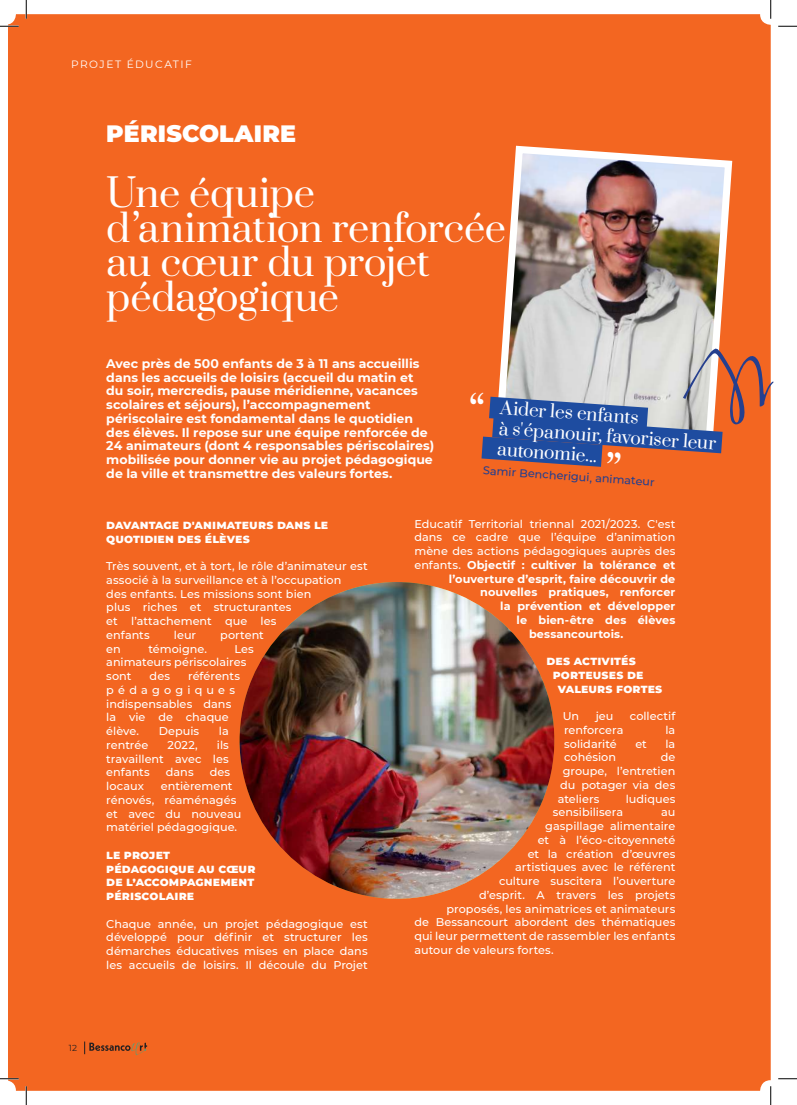
<style>
.page{position:relative;width:797px;height:1105px;background:#fff}
.page>*{position:absolute;margin:0;border:0;box-sizing:border-box;transform-origin:0 0}
.t1{font:41.62px "Prata";color:#fff}
.t2{font:37.75px/34.8px "Prata";letter-spacing:-.01em;color:#fff}
.t3{font:900 23.62px "Montserrat";letter-spacing:.01em;color:#fff}
.t4{font:17.25px/20.8px "Prata";color:#fff}
.t5{font:700 12.5px/13.8px "Montserrat";color:#fff}
.t6{font:800 12.5px/13.8px "Montserrat";letter-spacing:.035em;color:#fff}
.t7{font:500 11.25px/13.8px "Montserrat";color:#fff}
.t8{font:700 11.25px "Montserrat";letter-spacing:.005em;color:#fff}
.t9{font:500 11.25px "Montserrat";color:#253f8e}
.t10{font:10.62px "Montserrat";letter-spacing:.135em;color:#fff}
.t11{font:8.75px "Montserrat";color:#231f20}
.s1{font-weight:500}
</style>
<div class="page">
<div style="left:9px;top:14px;width:761px;height:1077px;background:#f36621"></div>
<img style="left:239px;top:582px;width:315px;height:317px">
<img style="left:492px;top:142px;width:244px;height:204px">
<svg style="left:84px;top:1041px;width:63px;height:14px"></svg>
<svg style="left:0;top:25px;width:19px;height:2px"></svg>
<svg style="left:778px;top:25px;width:19px;height:2px"></svg>
<svg style="left:0;top:1078px;width:19px;height:1px"></svg>
<svg style="left:778px;top:1078px;width:19px;height:1px"></svg>
<svg style="left:25px;top:0;width:2px;height:19px"></svg>
<svg style="left:25px;top:1086px;width:2px;height:19px"></svg>
<svg style="left:770px;top:0;width:1px;height:19px"></svg>
<svg style="left:770px;top:1086px;width:1px;height:19px"></svg>
<svg style="left:481px;top:346px;width:292px;height:121px;background:#a38990"></svg>
<p class="t10" style="left:71px;top:57px;width:122px">PROJET ÉDUCATIF</p>
<h3 class="t3" style="left:106px;top:116px;width:191px">PÉRISCOLAIRE</h3>
<h2 class="t2" style="left:106px;top:174px;width:401px">Une équipe d’animation renforcée au cœur du projet pédagogique</h2>
<p class="t5" style="left:106px;top:356px;width:329px">Avec près de 500 enfants de 3 à 11 ans accueillis dans les accueils de loisirs (accueil du matin et<br>du soir, mercredis, pause méridienne, vacances scolaires et séjours), l’accompagnement périscolaire est fondamental dans le quotidien des élèves. Il repose sur une équipe renforcée de 24 animateurs (dont 4 responsables périscolaires) mobilisée pour donner vie au projet pédagogique de la ville et transmettre des valeurs fortes.</p>
<h1 class="t1" style="left:469px;top:377px;width:18px">“</h1>
<h3 class="t4" style="left:501px;top:396px;width:219px;rotate:4deg">Aider les enfants<br>à s'épanouir, favoriser leur autonomie...</h3>
<p class="t9" style="left:483px;top:462px;width:173px;rotate:4deg">Samir Bencherigui, animateur</p>
<p class="t11" style="left:69px;top:1042px;width:10px">12</p>
<p class="t6" style="left:106px;top:517px;width:223px">DAVANTAGE D'ANIMATEURS DANS LE<br>QUOTIDIEN DES ÉLÈVES</p>
<p class="t7" style="left:106px;top:559px;width:263px">Très souvent, et à tort, le rôle d’animateur est associé à la surveillance et à l’occupation<br>des enfants. Les missions sont bien<br>plus riches et structurantes<br>et l’attachement que les<br>enfants</p>
<p class="t7" style="left:174px;top:628px;width:24px">leur</p>
<p class="t7" style="left:220px;top:628px;width:45px">portent</p>
<p class="t7" style="left:106px;top:641px;width:16px">en</p>
<p class="t7" style="left:148px;top:641px;width:60px">témoigne.</p>
<p class="t7" style="left:106px;top:641px;width:149px;text-indent:128px">Les animateurs périscolaires sont</p>
<p class="t7" style="left:106px;top:669px;width:135px;text-indent:82px">référents pédagogiques indispensables dans la vie de chaque élève.</p>
<p class="t7" style="left:150px;top:669px;width:22px">des</p>
<p class="t7" style="left:159px;top:724px;width:42px">Depuis</p>
<p class="t7" style="left:219px;top:724px;width:11px">la</p>
<p class="t7" style="left:106px;top:738px;width:124px;text-align:justify;text-indent:111px">ils travaillent avec les enfants</p>
<p class="t7" style="left:106px;top:738px;width:44px">rentrée</p>
<p class="t7" style="left:168px;top:738px;width:32px">2022,</p>
<p class="t7" style="left:166px;top:765px;width:29px">dans</p>
<p class="t7" style="left:210px;top:765px;width:22px">des</p>
<p class="t7" style="left:106px;top:779px;width:137px;text-indent:55px">entièrement rénovés, réaménagés et avec du nouveau matériel pédagogique.</p>
<p class="t6" style="left:106px;top:847px;width:151px">LE PROJ ET<br>PÉDAGOGIQUE AU CŒUR<br>DE L’ACCOMPAGNEMENT<br>PÉRISCOLAIRE</p>
<p class="t7" style="left:106px;top:916px;width:263px;text-align:justify">Chaque année, un projet pédagogique est développé pour définir et structurer les démarches éducatives mises en place dans les accueils de loisirs. Il découle du Projet</p>
<p class="t7" style="left:106px;top:779px;width:39px">locaux</p>
<p class="t7" style="left:414px;top:516px;width:262px">Educatif Territorial triennal 2021/2023. C'est</p>
<p class="t7" style="left:414px;top:530px;width:262px">dans ce cadre que l’équipe d’animation</p>
<p class="t7" style="left:414px;top:544px;width:262px">mène des actions pédagogiques auprès des</p>
<p class="t8" style="left:414px;top:557px;width:262px"><span class="s1">enfants.</span> Objectif : cultiver la tolérance et</p>
<p class="t8" style="left:449px;top:571px;width:228px">l’ouverture d’esprit, faire découvrir de</p>
<p class="t8" style="left:480px;top:584px;width:196px">nouvelles pratiques, renforcer</p>
<p class="t8" style="left:500px;top:598px;width:177px">la prévention et développer</p>
<p class="t8" style="left:516px;top:612px;width:160px">le bien-être des élèves</p>
<p class="t8" style="left:529px;top:626px;width:96px">bessancourtois.</p>
<p class="t6" style="left:546px;top:653px;width:91px">DES ACTIVITÉS</p>
<p class="t6" style="left:553px;top:667px;width:92px">PORTEUSES DE</p>
<p class="t6" style="left:558px;top:681px;width:106px">VALEURS FORTES</p>
<p class="t7" style="left:563px;top:709px;width:18px">Un</p>
<p class="t7" style="left:595px;top:709px;width:19px">jeu</p>
<p class="t7" style="left:630px;top:709px;width:47px">collectif</p>
<p class="t7" style="left:564px;top:723px;width:61px">renforcera</p>
<p class="t7" style="left:665px;top:723px;width:11px">la</p>
<p class="t7" style="left:564px;top:736px;width:54px">solidarité</p>
<p class="t7" style="left:635px;top:736px;width:13px">et</p>
<p class="t7" style="left:665px;top:736px;width:11px">la</p>
<p class="t7" style="left:564px;top:750px;width:54px">cohésion</p>
<p class="t7" style="left:660px;top:750px;width:16px">de</p>
<p class="t7" style="left:563px;top:764px;width:114px">groupe, l’entretien</p>
<p class="t7" style="left:560px;top:778px;width:116px">du potager via des</p>
<p class="t7" style="left:558px;top:791px;width:43px">ateliers</p>
<p class="t7" style="left:625px;top:791px;width:51px">ludiques</p>
<p class="t7" style="left:553px;top:805px;width:72px">sensibilisera</p>
<p class="t7" style="left:661px;top:805px;width:16px">au</p>
<p class="t7" style="left:545px;top:819px;width:131px">gaspillage alimentaire</p>
<p class="t7" style="left:538px;top:833px;width:139px">et à l’éco-citoyenneté</p>
<p class="t7" style="left:528px;top:846px;width:149px">et la création d’œuvres</p>
<p class="t7" style="left:515px;top:860px;width:161px">artistiques avec le référent</p>
<p class="t7" style="left:499px;top:874px;width:178px">culture suscitera l’ouverture</p>
<p class="t7" style="left:479px;top:888px;width:198px">d’esprit. A travers les projets</p>
<p class="t7" style="left:446px;top:901px;width:230px">proposés, les animatrices et animateurs</p>
<p class="t7" style="left:414px;top:915px;width:262px">de Bessancourt abordent des thématiques</p>
<p class="t7" style="left:414px;top:929px;width:262px">qui leur permettent de rassembler les enfants</p>
<p class="t7" style="left:414px;top:943px;width:141px">autour de valeurs fortes.</p>
</div>
